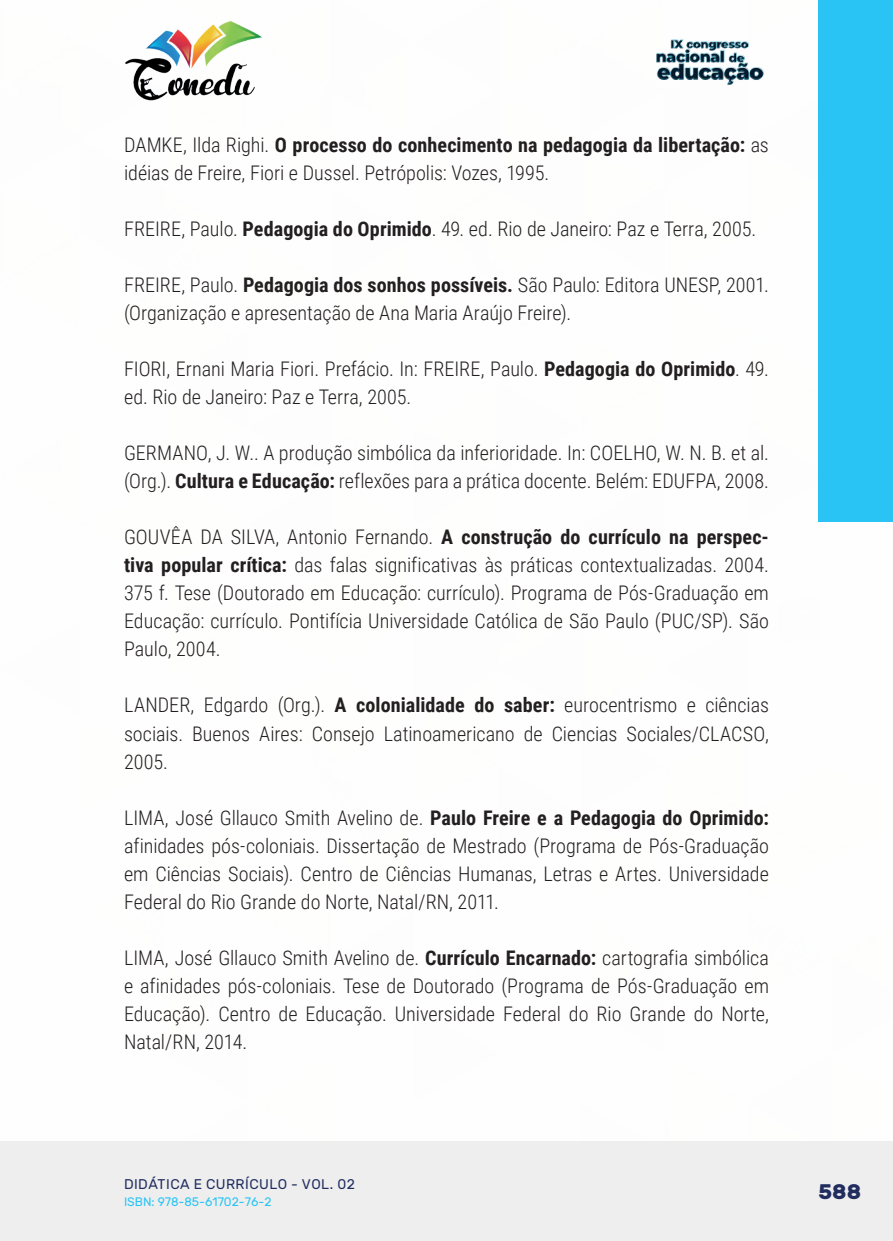
<style>
.page{position:relative;width:893px;height:1241px;background:#fff}
.page>*{position:absolute;margin:0;border:0;box-sizing:border-box;transform-origin:0 0}
.t1{font:700 21px "Rubik";color:#202d5e}
._17_REFERENCIAS{font:300 20.12px/28px "Roboto Condensed";color:#231f20}
.t2{font:14px "Rubik";letter-spacing:.035em;color:#202d5e}
.t3{font:12.25px "Rubik";color:#29c4f3}
.s1{font-weight:700}
</style>
<div class="page">
<div style="left:0;top:1141px;width:893px;height:99px;background:#eeeeef"></div>
<div style="left:819px;top:0;width:74px;height:521px;background:#29c4f3"></div>
<img style="left:125px;top:20px;width:137px;height:81px">
<img style="left:656px;top:39px;width:108px;height:46px">
<p class="_17_REFERENCIAS" style="left:124px;top:130px;width:646px">DAMKE, Ilda Righi. <span class="s1">O processo do conhecimento na pedagogia da libertação:</span> as idéias de Freire, Fiori e Dussel. Petrópolis: Vozes, 1995.</p>
<p class="_17_REFERENCIAS" style="left:124px;top:214px;width:634px">FREIRE, Paulo. <span class="s1">Pedagogia do Oprimido</span>. 49. ed. Rio de Janeiro: Paz e Terra, 2005.</p>
<p class="_17_REFERENCIAS" style="left:124px;top:270px;width:646px">FREIRE, Paulo. <span class="s1">Pedagogia dos sonhos possíveis.</span> São Paulo: Editora UNESP, 2001. (Organização e apresentação de Ana Maria Araújo Freire).</p>
<p class="_17_REFERENCIAS" style="left:124px;top:354px;width:646px">FIORI, Ernani Maria Fiori. Prefácio. In: FREIRE, Paulo. <span class="s1">Pedagogia do Oprimido</span>. 49. ed. Rio de Janeiro: Paz e Terra, 2005.</p>
<p class="_17_REFERENCIAS" style="left:124px;top:438px;width:646px">GERMANO, J. W.. A produção simbólica da inferioridade. In: COELHO, W. N. B. et al. (Org.). <span class="s1">Cultura e Educação:</span> reflexões para a prática docente. Belém: EDUFPA, 2008.</p>
<p class="_17_REFERENCIAS" style="left:124px;top:522px;width:646px;text-align:justify">GOUVÊA DA SILVA, Antonio Fernando. <span class="s1">A construção do currículo na perspec&shy;tiva popular crítica:</span> das falas significativas às práticas contextualizadas. 2004.<br>375 f. Tese (Doutorado em Educação: currículo). Programa de Pós-Graduação em Educação: currículo. Pontifícia Universidade Católica de São Paulo (PUC/SP). São Paulo, 2004.</p>
<p class="_17_REFERENCIAS" style="left:124px;top:690px;width:646px;text-align:justify">LANDER, Edgardo (Org.). <span class="s1">A colonialidade do saber:</span> eurocentrismo e ciências sociais. Buenos Aires: Consejo Latinoamericano de Ciencias Sociales/CLACSO, 2005.</p>
<p class="_17_REFERENCIAS" style="left:124px;top:802px;width:646px;text-align:justify">LIMA, José Gllauco Smith Avelino de. <span class="s1">Paulo Freire e a Pedagogia do Oprimido: </span>afinidades pós-coloniais. Dissertação de Mestrado (Programa de Pós-Graduação em Ciências Sociais). Centro de Ciências Humanas, Letras e Artes. Universidade Federal do Rio Grande do Norte, Natal/RN, 2011.</p>
<p class="_17_REFERENCIAS" style="left:124px;top:942px;width:646px;text-align:justify">LIMA, José Gllauco Smith Avelino de. <span class="s1">Currículo Encarnado:</span> cartografia simbólica e afinidades pós-coloniais. Tese de Doutorado (Programa de Pós-Graduação em Educação). Centro de Educação. Universidade Federal do Rio Grande do Norte, Natal/RN, 2014.</p>
<p class="t2" style="left:124px;top:1175px;width:232px">DIDÁTICA E CURRÍCULO - VOL. 02</p>
<p class="t3" style="left:124px;top:1194px;width:149px">ISBN: 978-85-61702-76-2</p>
<p class="t1" style="left:819px;top:1179px;width:44px">588</p>
</div>
